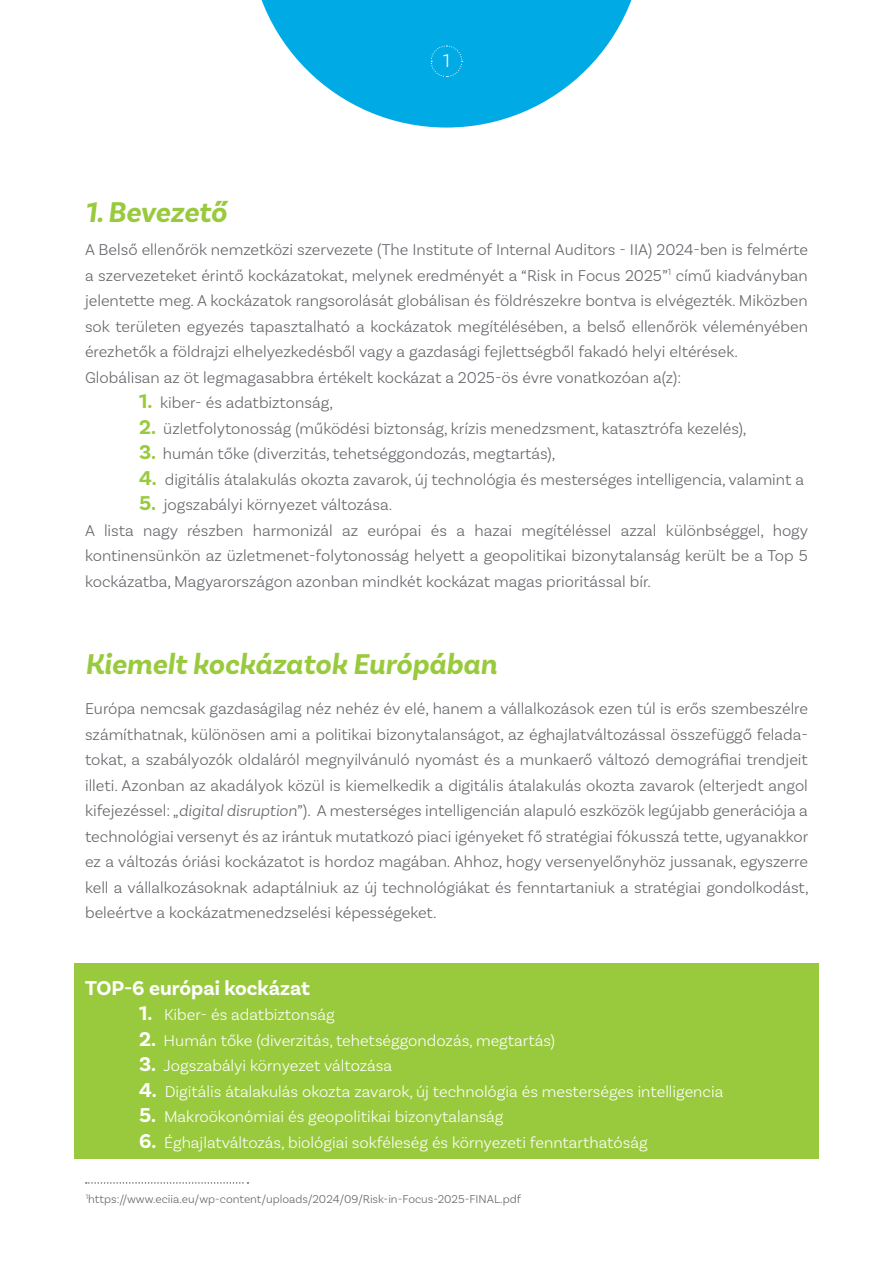
<style>
.page{position:relative;width:893px;height:1263px;background:#fff}
.page>*{position:absolute;margin:0;border:0;box-sizing:border-box;transform-origin:0 0}
.kenyér{font:italic 700 30px "Basic Sans";color:#99ca3e}
.kenyér-2{font:700 21px "Basic Sans";color:#fff}
.t1{font:300 19.5px "Basic Sans";color:#fff}
.kenyér-3{font:300 16.5px/25.5px "Basic Sans";color:#64656a;text-align:justify}
.kenyér-4{font:300 16.5px "Basic Sans";color:#fff}
.t2{font:300 12px "Basic Sans";color:#64656a}
.s1{font-weight:700;font-size:21px;color:#99ca3e}
.s2{font-style:italic}
.s3{font-weight:700;font-size:21px}
</style>
<div class="page">
<svg style="left:261px;top:0;width:371px;height:128px;fill:#00abe5"></svg>
<div style="left:74px;top:963px;width:745px;height:196px;background:#99ca3e"></div>
<svg style="left:86px;top:1182px;width:162px;height:2px"></svg>
<svg style="left:430px;top:45px;width:33px;height:32px"></svg>
<p class="t1" style="left:443px;top:49px;width:8px">1</p>
<p class="kenyér" style="left:85px;top:194px;width:143px">1. Bevezető</p>
<p class="kenyér-3" style="left:85px;top:237px;width:724px">A Belső ellenőrök nemzetközi szervezete (The Institute of Internal Auditors - IIA) 2024-ben is felmérte a szervezeteket érintő kockázatokat, melynek eredményét a “Risk in Focus 2025”<sup>1</sup> című kiadványban jelentette meg. A kockázatok rangsorolását globálisan és földrészekre bontva is elvégezték. Miközben sok területen egyezés tapasztalható a kockázatok megítélésében, a belső ellenőrök véleményében érezhetők a földrajzi elhelyezkedésből vagy a gazdasági fejlettségből fakadó helyi eltérések.</p>
<p class="kenyér-3" style="left:85px;top:364px;width:598px">Globálisan az öt legmagasabbra értékelt kockázat a 2025-ös évre vonatkozóan a(z):</p>
<p class="kenyér-3" style="left:139px;top:390px;width:195px"><span class="s1">1.</span> kiber- és adatbiztonság,</p>
<p class="kenyér-3" style="left:139px;top:415px;width:609px"><span class="s1">2.</span> üzletfolytonosság (működési biztonság, krízis menedzsment, katasztrófa kezelés),</p>
<p class="kenyér-3" style="left:139px;top:441px;width:418px"><span class="s1">3.</span> humán tőke (diverzitás, tehetséggondozás, megtartás),</p>
<p class="kenyér-3" style="left:139px;top:466px;width:667px"><span class="s1">4.</span> digitális átalakulás okozta zavarok, új technológia és mesterséges intelligencia, valamint a</p>
<p class="kenyér-3" style="left:139px;top:492px;width:255px"><span class="s1">5.</span> jogszabályi környezet változása.</p>
<p class="kenyér-3" style="left:85px;top:517px;width:725px">A lista nagy részben harmonizál az európai és a hazai megítéléssel azzal különbséggel, hogy kontinensünkön az üzletmenet-folytonosság helyett a geopolitikai bizonytalanság került be a Top 5 kockázatba, Magyarországon azonban mindkét kockázat magas prioritással bír.</p>
<p class="kenyér" style="left:85px;top:645px;width:413px">Kiemelt kockázatok Európában</p>
<p class="kenyér-3" style="left:85px;top:696px;width:725px">Európa nemcsak gazdaságilag néz nehéz év elé, hanem a vállalkozások ezen túl is erős szembeszélre számíthatnak, különösen ami a politikai bizonytalanságot, az éghajlatváltozással összefüggő felada&shy;tokat, a szabályozók oldaláról megnyilvánuló nyomást és a munkaerő változó demográfiai trendjeit illeti. Azonban az akadályok közül is kiemelkedik a digitális átalakulás okozta zavarok (elterjedt angol kifejezéssel: „<span class="s2">digital disruption</span>”). A mesterséges intelligencián alapuló eszközök legújabb generációja a technológiai versenyt és az irántuk mutatkozó piaci igényeket fő stratégiai fókusszá tette, ugyanakkor ez a változás óriási kockázatot is hordoz magában. Ahhoz, hogy versenyelőnyhöz jussanak, egyszerre kell a vállalkozásoknak adaptálniuk az új technológiákat és fenntartaniuk a stratégiai gondolkodást, beleértve a kockázatmenedzselési képességeket.</p>
<p class="kenyér-2" style="left:85px;top:975px;width:227px">TOP-6 európai kockázat</p>
<p class="kenyér-4" style="left:139px;top:1005px;width:197px"><span class="s3">1.</span> Kiber- és adatbiztonság</p>
<p class="kenyér-4" style="left:139px;top:1030px;width:417px"><span class="s3">2.</span> Humán tőke (diverzitás, tehetséggondozás, megtartás)</p>
<p class="kenyér-4" style="left:139px;top:1056px;width:255px"><span class="s3">3.</span> Jogszabályi környezet változása</p>
<p class="kenyér-4" style="left:139px;top:1081px;width:586px"><span class="s3">4.</span> Digitális átalakulás okozta zavarok, új technológia és mesterséges intelligencia</p>
<p class="kenyér-4" style="left:139px;top:1107px;width:366px"><span class="s3">5.</span> Makroökonómiai és geopolitikai bizonytalanság</p>
<p class="kenyér-4" style="left:139px;top:1132px;width:510px"><span class="s3">6.</span> Éghajlatváltozás, biológiai sokféleség és környezeti fenntarthatóság</p>
<p class="t2" style="left:86px;top:1191px;width:437px"><sup>1</sup>https://www.eciia.eu/wp-content/uploads/2024/09/Risk-in-Focus-2025-FINAL.pdf</p>
</div>
